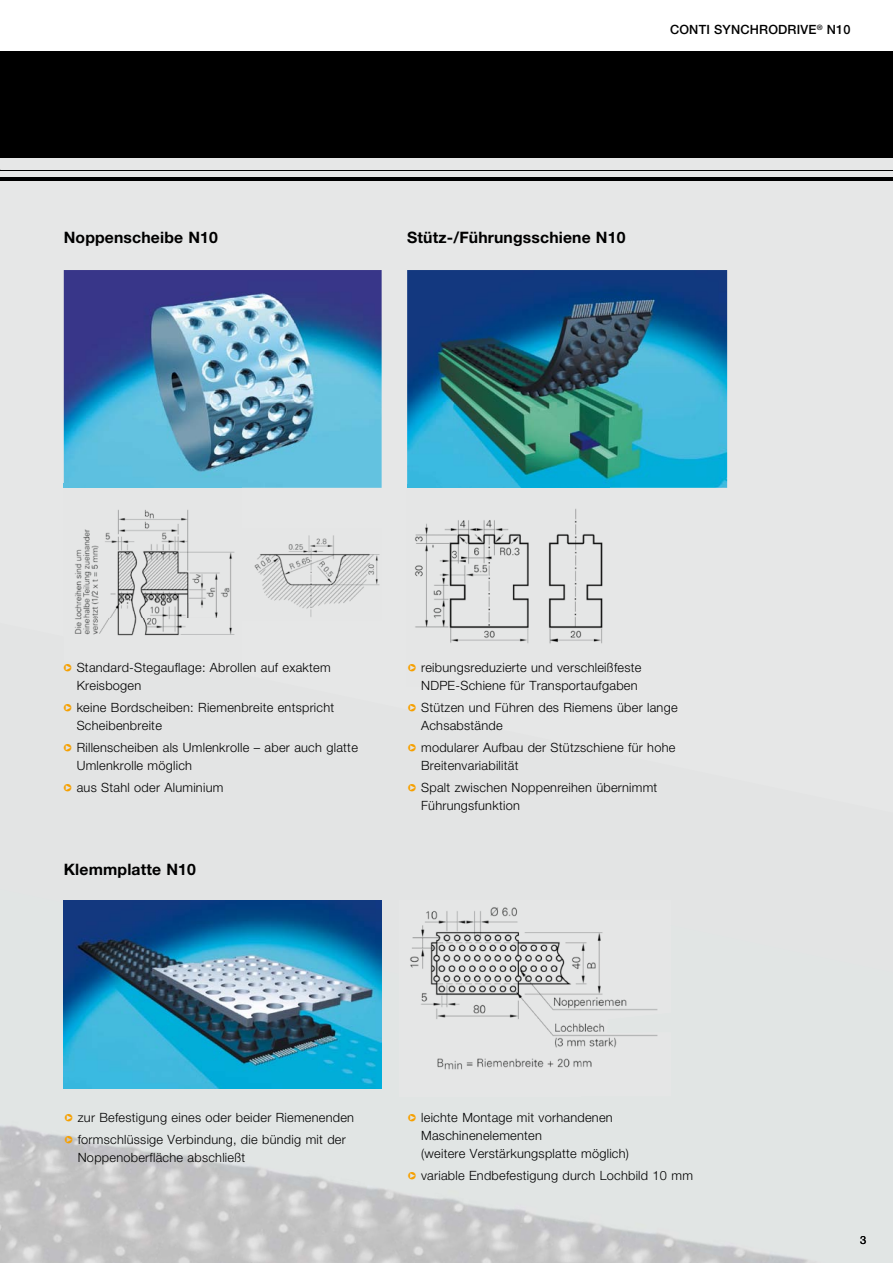
<style>
.page{position:relative;width:893px;height:1263px;background:#fff}
.page>*{position:absolute;margin:0;border:0;box-sizing:border-box;transform-origin:0 0}
.t1{font:700 15.75px "Helvetica Neue LT";letter-spacing:.01em;color:#000}
.t2{font:300 12.75px/18px "Helvetica Neue LT";letter-spacing:.02em;color:#000}
.t3{font:500 12.75px "Helvetica Neue LT";letter-spacing:.015em;color:#000}
.t4{font:11.25px "Helvetica Neue LT";color:#000}
.s1{color:#f6a000}
</style>
<div class="page">
<div style="left:0;top:124px;width:893px;height:1139px;background:#e6e7e7"></div>
<img style="left:0;top:900px;width:382px;height:321px">
<img style="left:351px;top:1034px;width:199px;height:229px">
<img style="left:568px;top:1225px;width:185px;height:38px">
<img style="left:0;top:1156px;width:306px;height:107px">
<img style="left:297px;top:1221px;width:61px;height:42px">
<div style="left:0;top:51px;width:893px;height:106px;background:#000"></div>
<hr style="left:0;top:177px;width:893px;height:3px;background:#000">
<hr style="left:0;top:170px;width:893px;height:1px;background:#000">
<img style="left:64px;top:270px;width:318px;height:218px">
<img style="left:407px;top:270px;width:320px;height:218px">
<img style="left:64px;top:484px;width:178px;height:152px">
<img style="left:407px;top:484px;width:203px;height:160px">
<img style="left:240px;top:529px;width:140px;height:91px">
<img style="left:64px;top:900px;width:317px;height:189px">
<img style="left:400px;top:907px;width:271px;height:189px">
<p class="t3" style="left:670px;top:22px;width:182px">CONTI SYNCHRODRIVE<sup>®</sup> N10</p>
<p class="t1" style="left:64px;top:228px;width:156px">Noppenscheibe N10</p>
<p class="t1" style="left:407px;top:228px;width:220px">Stütz-/Führungsschiene N10</p>
<p class="t2" style="left:77px;top:658px;width:256px;text-indent:-14px"><span class="s1">❑</span> Standard-Stegauflage: Abrollen auf exaktem<br>Kreisbogen</p>
<p class="t2" style="left:77px;top:698px;width:259px;text-indent:-14px"><span class="s1">❑</span> keine Bordscheiben: Riemenbreite entspricht<br>Scheibenbreite</p>
<p class="t2" style="left:77px;top:738px;width:283px;text-indent:-14px"><span class="s1">❑</span> Rillenscheiben als Umlenkrolle – aber auch glatte<br>Umlenkrolle möglich</p>
<p class="t2" style="left:63px;top:779px;width:162px"><span class="s1">❑</span> aus Stahl oder Aluminium</p>
<p class="t1" style="left:64px;top:860px;width:134px">Klemmplatte N10</p>
<p class="t2" style="left:421px;top:658px;width:222px;text-indent:-14px"><span class="s1">❑</span> reibungsreduzierte und verschleißfeste<br>NDPE-Schiene für Transportaufgaben</p>
<p class="t2" style="left:421px;top:698px;width:258px;text-indent:-14px"><span class="s1">❑</span> Stützen und Führen des Riemens über lange<br>Achsabstände</p>
<p class="t2" style="left:421px;top:738px;width:256px;text-indent:-14px"><span class="s1">❑</span> modularer Aufbau der Stützschiene für hohe<br>Breitenvariabilität</p>
<p class="t2" style="left:421px;top:778px;width:238px;text-indent:-14px"><span class="s1">❑</span> Spalt zwischen Noppenreihen übernimmt<br>Führungsfunktion</p>
<p class="t2" style="left:64px;top:1108px;width:292px"><span class="s1">❑</span> zur Befestigung eines oder beider Riemenenden</p>
<p class="t2" style="left:78px;top:1130px;width:270px;text-indent:-14px"><span class="s1">❑</span> formschlüssige Verbindung, die bündig mit der<br>Noppenoberfläche abschließt</p>
<p class="t2" style="left:421px;top:1108px;width:209px;text-indent:-14px"><span class="s1">❑</span> leichte Montage mit vorhandenen<br>Maschinenelementen<br>(weitere Verstärkungsplatte möglich)</p>
<p class="t2" style="left:407px;top:1166px;width:287px"><span class="s1">❑</span> variable Endbefestigung durch Lochbild 10 mm</p>
<p class="t4" style="left:860px;top:1233px;width:8px">3</p>
</div>
